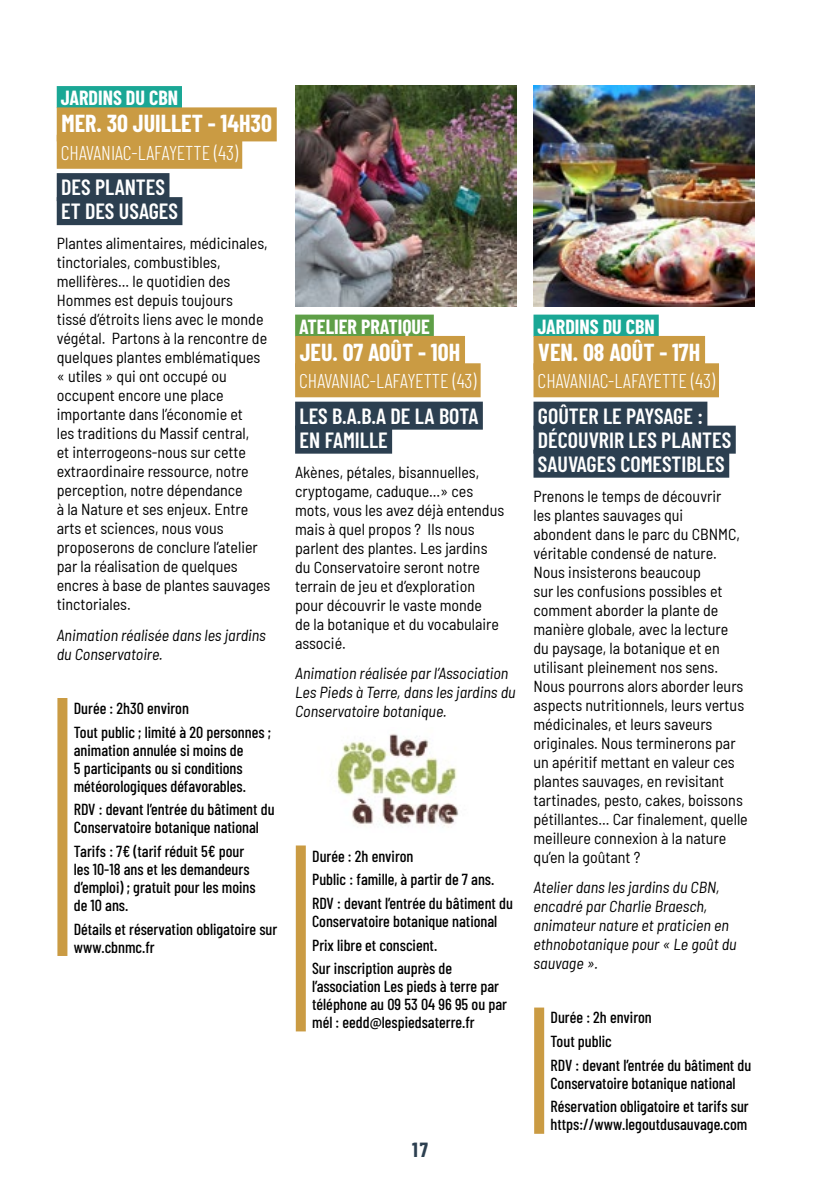
<style>
.page{position:relative;width:840px;height:1191px;background:#fff}
.page>*{position:absolute;margin:0;border:0;box-sizing:border-box;transform-origin:0 0}
.t1{font:700 24px "Barlow Condensed";color:#fff}
.t2{font:600 22px/24px "Barlow Condensed";color:#fff}
.t3{font:300 20px "Barlow Condensed";color:#fff}
.t4{font:700 20px "Barlow Condensed";color:#fff}
.t5{font:700 20px "Barlow Condensed";color:#2c3f50}
.t6{font:semi-condensed 16px/19px "Barlow";color:#000}
.t7{font:500 16px/18px "Barlow Condensed";color:#000}
.t8{font:italic semi-condensed 16px/19px "Barlow";color:#000}
</style>
<div class="page">
<div style="left:57px;top:86px;width:125px;height:22px;background:#1aa795"></div>
<div style="left:57px;top:107px;width:219px;height:34px;background:#ca9b43"></div>
<div style="left:57px;top:135px;width:185px;height:34px;background:#ca9b43"></div>
<div style="left:57px;top:173px;width:112px;height:28px;background:#2c3f50"></div>
<div style="left:57px;top:197px;width:125px;height:28px;background:#2c3f50"></div>
<div style="left:57px;top:698px;width:10px;height:258px;background:#ca9b43"></div>
<div style="left:295px;top:314px;width:138px;height:22px;background:#5e9f47"></div>
<div style="left:295px;top:336px;width:170px;height:34px;background:#ca9b43"></div>
<div style="left:295px;top:363px;width:185px;height:34px;background:#ca9b43"></div>
<div style="left:295px;top:401px;width:187px;height:28px;background:#2c3f50"></div>
<div style="left:295px;top:425px;width:97px;height:28px;background:#2c3f50"></div>
<div style="left:295px;top:845px;width:10px;height:186px;background:#ca9b43"></div>
<img style="left:295px;top:85px;width:221px;height:221px">
<img style="left:336px;top:733px;width:123px;height:95px">
<div style="left:533px;top:314px;width:125px;height:22px;background:#1aa795"></div>
<div style="left:533px;top:336px;width:171px;height:34px;background:#ca9b43"></div>
<div style="left:533px;top:363px;width:185px;height:34px;background:#ca9b43"></div>
<div style="left:533px;top:401px;width:174px;height:28px;background:#2c3f50"></div>
<div style="left:533px;top:425px;width:202px;height:28px;background:#2c3f50"></div>
<div style="left:533px;top:449px;width:195px;height:28px;background:#2c3f50"></div>
<div style="left:534px;top:1007px;width:10px;height:126px;background:#ca9b43"></div>
<img style="left:533px;top:85px;width:221px;height:221px">
<p class="t4" style="left:61px;top:84px;width:119px">JARDINS DU CBN</p>
<h1 class="t1" style="left:61px;top:107px;width:212px">MER. 30 JUILLET - 14H30</h1>
<p class="t3" style="left:61px;top:138px;width:179px">CHAVANIAC-LAFAYETTE (43)</p>
<h2 class="t2" style="left:61px;top:174px;width:118px">DES PLANTES<br>ET DES USAGES</h2>
<p class="t6" style="left:57px;top:233px;width:215px">Plantes alimentaires, médicinales, tinctoriales, combustibles, mellifères... le quotidien des<br>Hommes est depuis toujours<br>tissé d’étroits liens avec le monde végétal. Partons à la rencontre de quelques plantes emblématiques « utiles » qui ont occupé ou occupent encore une place importante dans l’économie et<br>les traditions du Massif central,<br>et interrogeons-nous sur cette extraordinaire ressource, notre perception, notre dépendance<br>à la Nature et ses enjeux. Entre arts et sciences, nous vous proposerons de conclure l’atelier par la réalisation de quelques encres à base de plantes sauvages tinctoriales.</p>
<p class="t8" style="left:57px;top:624px;width:210px">Animation réalisée dans les jardins du Conservatoire.</p>
<p class="t7" style="left:74px;top:695px;width:199px;line-height:23.6px">Durée : 2h30 environ<br>Tout public ; limité à 20 personnes ;</p>
<p class="t7" style="left:74px;top:739px;width:173px">animation annulée si moins de<br>5 participants ou si conditions météorologiques défavorables.</p>
<p class="t7" style="left:74px;top:799px;width:202px">RDV : devant l’entrée du bâtiment du<br>Conservatoire botanique national</p>
<p class="t7" style="left:74px;top:841px;width:183px">Tarifs : 7€ (tarif réduit 5€ pour les 10-18 ans et les demandeurs d’emploi) ; gratuit pour les moins de 10 ans.</p>
<p class="t7" style="left:74px;top:918px;width:205px">Détails et réservation obligatoire sur www.cbnmc.fr</p>
<p class="t4" style="left:299px;top:312px;width:132px">ATELIER PRATIQUE</p>
<h1 class="t1" style="left:300px;top:335px;width:162px">JEU. 07 AOÛT - 10H</h1>
<p class="t3" style="left:299px;top:367px;width:179px">CHAVANIAC-LAFAYETTE (43)</p>
<h2 class="t2" style="left:299px;top:402px;width:180px">LES B.A.B.A DE LA BOTA<br>EN FAMILLE</h2>
<p class="t6" style="left:295px;top:461px;width:210px">Akènes, pétales, bisannuelles, cryptogame, caduque...» ces mots, vous les avez déjà entendus mais à quel propos ? Ils nous parlent des plantes. Les jardins du Conservatoire seront notre terrain de jeu et d’exploration pour découvrir le vaste monde<br>de la botanique et du vocabulaire associé.</p>
<p class="t8" style="left:295px;top:663px;width:222px">Animation réalisée par l’Association<br>Les Pieds à Terre, dans les jardins du<br>Conservatoire botanique.</p>
<p class="t7" style="left:312px;top:842px;width:202px;line-height:23.6px">Durée : 2h environ<br>Public : famille, à partir de 7 ans.<br>RDV : devant l’entrée du bâtiment du</p>
<p class="t7" style="left:312px;top:908px;width:186px;line-height:23.6px">Conservatoire botanique national<br>Prix libre et conscient.<br>Sur inscription auprès de</p>
<p class="t7" style="left:312px;top:976px;width:196px">l’association Les pieds à terre par téléphone au 09 53 04 96 95 ou par mél : eedd@lespiedsaterre.fr</p>
<p class="t5" style="left:412px;top:1135px;width:17px">17</p>
<p class="t4" style="left:537px;top:312px;width:119px">JARDINS DU CBN</p>
<h1 class="t1" style="left:538px;top:335px;width:163px">VEN. 08 AOÛT - 17H</h1>
<p class="t3" style="left:537px;top:367px;width:179px">CHAVANIAC-LAFAYETTE (43)</p>
<h2 class="t2" style="left:537px;top:402px;width:195px">GOÛTER LE PAYSAGE :<br>DÉCOUVRIR LES PLANTES<br>SAUVAGES COMESTIBLES</h2>
<p class="t6" style="left:533px;top:485px;width:216px">Prenons le temps de découvrir<br>les plantes sauvages qui<br>abondent dans le parc du CBNMC, véritable condensé de nature.<br>Nous insisterons beaucoup<br>sur les confusions possibles et comment aborder la plante de manière globale, avec la lecture<br>du paysage, la botanique et en utilisant pleinement nos sens.<br>Nous pourrons alors aborder leurs aspects nutritionnels, leurs vertus médicinales, et leurs saveurs originales. Nous terminerons par un apéritif mettant en valeur ces plantes sauvages, en revisitant tartinades, pesto, cakes, boissons pétillantes... Car finalement, quelle meilleure connexion à la nature qu’en la goûtant ?</p>
<p class="t8" style="left:533px;top:877px;width:204px">Atelier dans les jardins du CBN, encadré par Charlie Braesch, animateur nature et praticien en ethnobotanique pour « Le goût du sauvage ».</p>
<p class="t7" style="left:550px;top:1004px;width:202px;line-height:23.6px">Durée : 2h environ<br>Tout public<br>RDV : devant l’entrée du bâtiment du</p>
<p class="t7" style="left:550px;top:1070px;width:200px;line-height:23.6px">Conservatoire botanique national<br>Réservation obligatoire et tarifs sur</p>
<p class="t7" style="left:550px;top:1114px;width:198px">https://www.legoutdusauvage.com</p>
</div>
